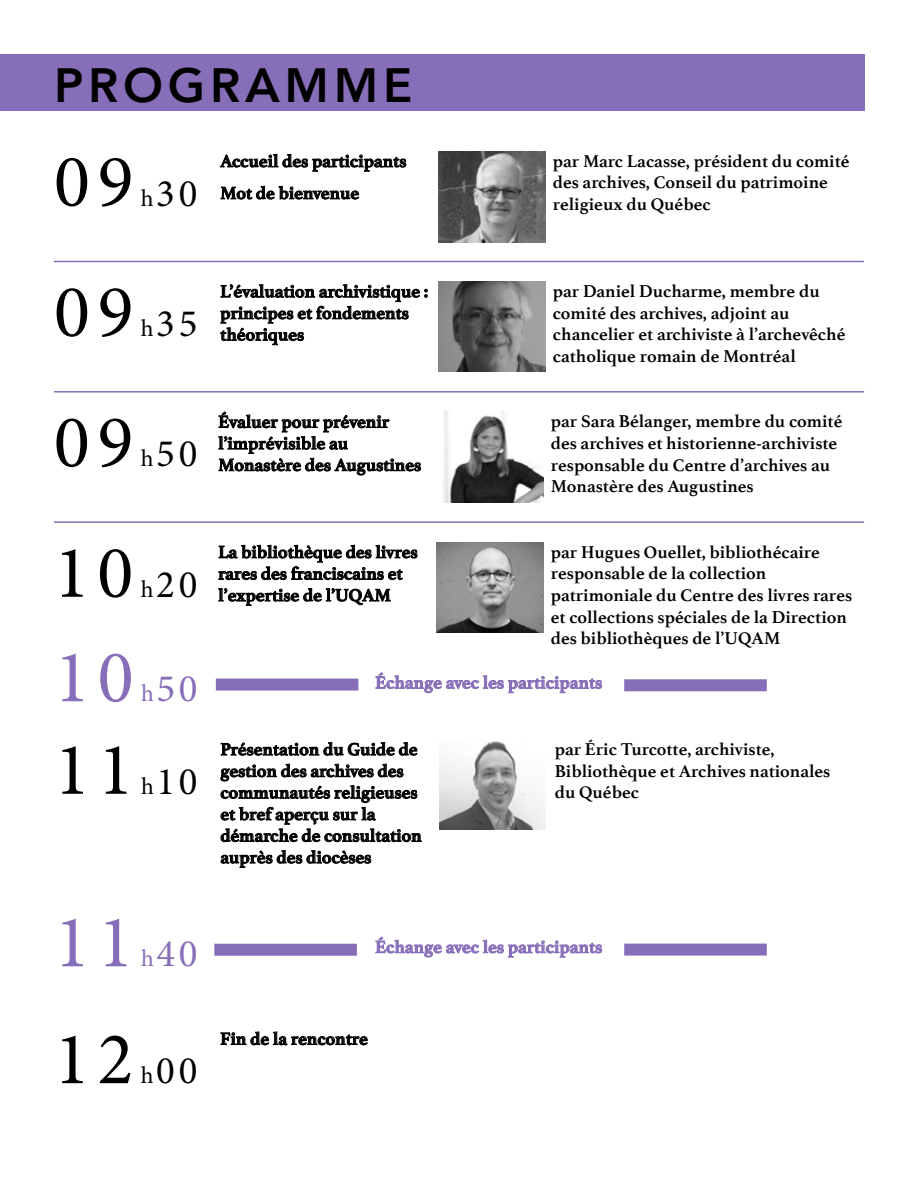
<style>
.page{position:relative;width:918px;height:1188px;background:#fff}
.page>*{position:absolute;margin:0;border:0;box-sizing:border-box;transform-origin:0 0}
.t1{font:75px "Minion Pro";letter-spacing:.1em;color:#000}
.t2{font:75px "Minion Pro";color:#876eb8}
.t3{font:800 48px "Avenir";letter-spacing:.1em;color:#000}
.t4{font:39px "Minion Pro";letter-spacing:.1em;color:#000}
.t5{font:39px "Minion Pro";color:#876eb8}
.t6{font:700 18px/21.6px "Athelas";color:#000}
.t7{font:700 18px "Athelas";color:#876eb8}
.s1{font-size:24px}
</style>
<div class="page">
<div style="left:0;top:54px;width:864px;height:56px;background:#876eb8"></div>
<svg style="left:220px;top:153px;width:187px;height:19px"></svg>
<svg style="left:220px;top:284px;width:208px;height:62px"></svg>
<svg style="left:218px;top:411px;width:203px;height:65px"></svg>
<svg style="left:218px;top:544px;width:200px;height:62px"></svg>
<img style="left:439px;top:151px;width:107px;height:92px">
<hr style="left:54px;top:261px;width:810px;height:1px;background:#876eb8">
<img style="left:439px;top:281px;width:107px;height:91px">
<img style="left:442px;top:412px;width:102px;height:90px">
<img style="left:437px;top:542px;width:107px;height:91px">
<img style="left:439px;top:741px;width:107px;height:89px">
<svg style="left:220px;top:1031px;width:148px;height:15px"></svg>
<svg style="left:220px;top:185px;width:140px;height:15px"></svg>
<svg style="left:375px;top:672px;width:228px;height:22px"></svg>
<svg style="left:220px;top:742px;width:202px;height:126px"></svg>
<hr style="left:54px;top:391px;width:810px;height:2px;background:#876eb8">
<hr style="left:54px;top:521px;width:810px;height:2px;background:#876eb8">
<div style="left:216px;top:679px;width:142px;height:12px;background:#876eb8"></div>
<div style="left:624px;top:679px;width:143px;height:12px;background:#876eb8"></div>
<svg style="left:375px;top:936px;width:228px;height:22px"></svg>
<div style="left:214px;top:944px;width:143px;height:12px;background:#876eb8"></div>
<div style="left:624px;top:944px;width:143px;height:12px;background:#876eb8"></div>
<h2 class="t3" style="left:54px;top:48px;width:360px">PROGRAMME</h2>
<h1 class="t1" style="left:54px;top:131px;width:81px">09</h1>
<h3 class="t4" style="left:141px;top:167px;width:58px"><span class="s1">h</span>30</h3>
<p class="t6" style="left:220px;top:150px;width:188px">Accueil des participants</p>
<p class="t6" style="left:220px;top:182px;width:140px">Mot de bienvenue</p>
<h1 class="t1" style="left:54px;top:262px;width:81px">09</h1>
<h3 class="t4" style="left:141px;top:297px;width:58px"><span class="s1">h</span>35</h3>
<p class="t6" style="left:220px;top:280px;width:209px">L’évaluation archivistique : principes et fondements théoriques</p>
<h1 class="t1" style="left:54px;top:392px;width:81px">09</h1>
<h3 class="t4" style="left:141px;top:428px;width:58px"><span class="s1">h</span>50</h3>
<p class="t6" style="left:218px;top:410px;width:204px">Évaluer pour prévenir l’imprévisible au<br>Monastère des Augustines</p>
<p class="t6" style="left:553px;top:150px;width:298px">par Marc Lacasse, président du comité des archives, Conseil du patrimoine religieux du Québec</p>
<p class="t6" style="left:553px;top:280px;width:294px">par Daniel Ducharme, membre du comité des archives, adjoint au chancelier et archiviste à l’archevêché catholique romain de Montréal</p>
<p class="t6" style="left:551px;top:410px;width:293px">par Sara Bélanger, membre du comité des archives et historienne-archiviste responsable du Centre d’archives au Monastère des Augustines</p>
<h1 class="t1" style="left:54px;top:523px;width:81px">10</h1>
<h3 class="t4" style="left:141px;top:558px;width:58px"><span class="s1">h</span>20</h3>
<h1 class="t2" style="left:54px;top:627px;width:81px">10</h1>
<h3 class="t5" style="left:141px;top:663px;width:58px"><span class="s1">h</span>50</h3>
<h1 class="t1" style="left:54px;top:720px;width:81px">11</h1>
<h3 class="t4" style="left:141px;top:755px;width:58px"><span class="s1">h</span>10</h3>
<h1 class="t2" style="left:54px;top:892px;width:81px">11</h1>
<h3 class="t5" style="left:141px;top:928px;width:58px"><span class="s1">h</span>40</h3>
<p class="t6" style="left:551px;top:541px;width:303px">par Hugues Ouellet, bibliothécaire responsable de la collection patrimoniale du Centre des livres rares et collections spéciales de la Direction des bibliothèques de l’UQAM</p>
<p class="t7" style="left:375px;top:668px;width:229px">Échange avec les participants</p>
<p class="t6" style="left:218px;top:541px;width:201px">La bibliothèque des livres rares des franciscains et l’expertise de l’UQAM</p>
<p class="t6" style="left:220px;top:738px;width:203px">Présentation du Guide de gestion des archives des communautés religieuses et bref aperçu sur la démarche de consultation auprès des diocèses</p>
<p class="t6" style="left:555px;top:738px;width:277px">par Éric Turcotte, archiviste,<br>Bibliothèque et Archives nationales du Québec</p>
<p class="t7" style="left:375px;top:932px;width:229px">Échange avec les participants</p>
<h1 class="t1" style="left:54px;top:1009px;width:81px">12</h1>
<h3 class="t4" style="left:141px;top:1045px;width:58px"><span class="s1">h</span>00</h3>
<p class="t6" style="left:220px;top:1027px;width:149px">Fin de la rencontre</p>
</div>
